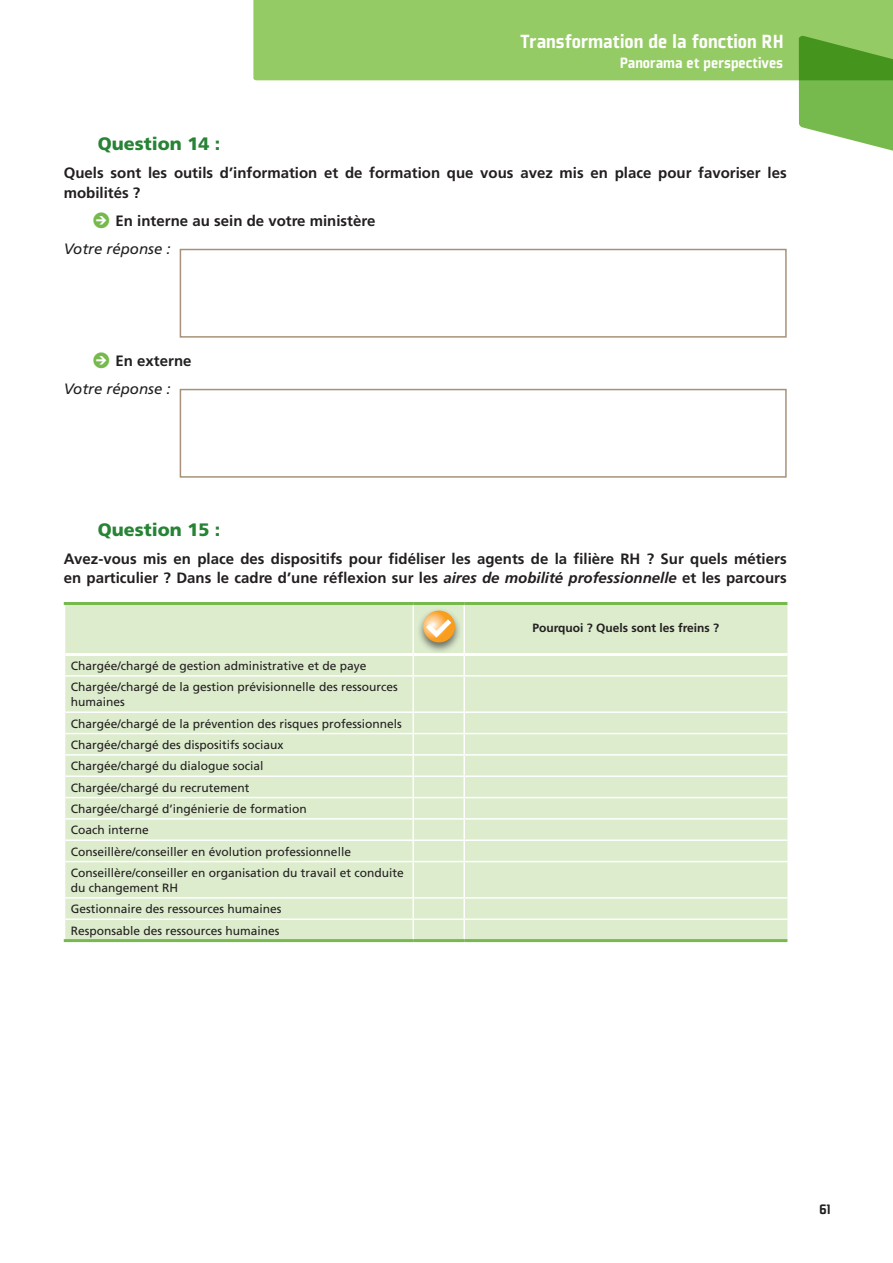
<style>
.page{position:relative;width:893px;height:1263px;background:#fff}
.page>*{position:absolute;margin:0;border:0;box-sizing:border-box;transform-origin:0 0}
.t1{font:900 21px "Plexes";color:#fff}
.t2{font:900 18px "Frutiger";color:#278335}
.t3{font:900 16.5px "Plexes";color:#fff}
.t4{font:700 15px/19.5px "Frutiger";color:#231f20}
.t5{font:italic 15px/28px "Frutiger";color:#231f20}
.t6{font:900 15px "Plexes";color:#231f20}
.t7{font:12px/21.3px "Frutiger";color:#231f20}
.t8{font:700 12px "Frutiger";color:#231f20}
.s1{font-family:"Arrowstfb";font-weight:400;font-size:16.8px;color:#76ba4e}
.s2{font-weight:400;font-style:italic}
.s3{font-family:"Arrowstfb";font-style:normal;font-size:16.8px;color:#76ba4e}
.s4{font-weight:700;font-style:normal}
.s5{font-style:italic}
</style>
<div class="page">
<div style="left:253px;top:0;width:640px;height:80px;background:#95cb64"></div>
<svg style="left:799px;top:35px;width:94px;height:116px;background:#79b855"></svg>
<div style="left:180px;top:249px;width:607px;height:89px;border:2px solid #a79279"></div>
<div style="left:180px;top:389px;width:607px;height:89px;border:2px solid #a79279"></div>
<div style="left:65px;top:605px;width:722px;height:334px;background:#dceccd"></div>
<hr style="left:412px;top:605px;width:2px;height:48px;background:#fff">
<hr style="left:463px;top:605px;width:2px;height:48px;background:#fff">
<svg style="left:412px;top:656px;width:2px;height:19px"></svg>
<svg style="left:463px;top:656px;width:2px;height:19px"></svg>
<hr style="left:65px;top:675px;width:348px;height:2px;background:#fff">
<hr style="left:413px;top:675px;width:51px;height:2px;background:#fff">
<hr style="left:412px;top:677px;width:2px;height:34px;background:#fff">
<hr style="left:464px;top:675px;width:323px;height:2px;background:#fff">
<hr style="left:463px;top:677px;width:2px;height:34px;background:#fff">
<hr style="left:65px;top:711px;width:348px;height:2px;background:#fff">
<hr style="left:413px;top:711px;width:51px;height:2px;background:#fff">
<hr style="left:412px;top:713px;width:2px;height:20px;background:#fff">
<hr style="left:464px;top:711px;width:323px;height:2px;background:#fff">
<hr style="left:463px;top:713px;width:2px;height:20px;background:#fff">
<hr style="left:65px;top:733px;width:348px;height:1px;background:#fff">
<hr style="left:413px;top:733px;width:51px;height:1px;background:#fff">
<hr style="left:412px;top:734px;width:2px;height:20px;background:#fff">
<hr style="left:464px;top:733px;width:323px;height:1px;background:#fff">
<hr style="left:463px;top:734px;width:2px;height:20px;background:#fff">
<hr style="left:65px;top:754px;width:348px;height:2px;background:#fff">
<hr style="left:413px;top:754px;width:51px;height:2px;background:#fff">
<svg style="left:412px;top:756px;width:2px;height:19px"></svg>
<hr style="left:464px;top:754px;width:323px;height:2px;background:#fff">
<svg style="left:463px;top:756px;width:2px;height:19px"></svg>
<hr style="left:65px;top:775px;width:348px;height:2px;background:#fff">
<hr style="left:413px;top:775px;width:51px;height:2px;background:#fff">
<hr style="left:412px;top:777px;width:2px;height:20px;background:#fff">
<hr style="left:464px;top:775px;width:323px;height:2px;background:#fff">
<hr style="left:463px;top:777px;width:2px;height:20px;background:#fff">
<hr style="left:65px;top:797px;width:348px;height:1px;background:#fff">
<hr style="left:413px;top:797px;width:51px;height:1px;background:#fff">
<hr style="left:412px;top:798px;width:2px;height:20px;background:#fff">
<hr style="left:464px;top:797px;width:323px;height:1px;background:#fff">
<hr style="left:463px;top:798px;width:2px;height:20px;background:#fff">
<hr style="left:65px;top:818px;width:348px;height:2px;background:#fff">
<hr style="left:413px;top:818px;width:51px;height:2px;background:#fff">
<svg style="left:412px;top:820px;width:2px;height:19px"></svg>
<hr style="left:464px;top:818px;width:323px;height:2px;background:#fff">
<svg style="left:463px;top:820px;width:2px;height:19px"></svg>
<hr style="left:65px;top:839px;width:348px;height:2px;background:#fff">
<hr style="left:413px;top:839px;width:51px;height:2px;background:#fff">
<hr style="left:412px;top:841px;width:2px;height:20px;background:#fff">
<hr style="left:464px;top:839px;width:323px;height:2px;background:#fff">
<hr style="left:463px;top:841px;width:2px;height:20px;background:#fff">
<hr style="left:65px;top:861px;width:348px;height:1px;background:#fff">
<hr style="left:413px;top:861px;width:51px;height:1px;background:#fff">
<hr style="left:412px;top:862px;width:2px;height:35px;background:#fff">
<hr style="left:464px;top:861px;width:323px;height:1px;background:#fff">
<hr style="left:463px;top:862px;width:2px;height:35px;background:#fff">
<hr style="left:65px;top:897px;width:348px;height:2px;background:#fff">
<hr style="left:413px;top:897px;width:51px;height:2px;background:#fff">
<hr style="left:464px;top:897px;width:323px;height:2px;background:#fff">
<hr style="left:65px;top:918px;width:348px;height:2px;background:#fff">
<hr style="left:413px;top:918px;width:51px;height:2px;background:#fff">
<svg style="left:412px;top:899px;width:2px;height:40px"></svg>
<hr style="left:464px;top:918px;width:323px;height:2px;background:#fff">
<svg style="left:463px;top:899px;width:2px;height:40px"></svg>
<hr style="left:64px;top:602px;width:349px;height:3px;background:#76ba4e">
<hr style="left:413px;top:602px;width:51px;height:3px;background:#76ba4e">
<hr style="left:464px;top:602px;width:323px;height:3px;background:#76ba4e">
<hr style="left:65px;top:653px;width:348px;height:3px;background:#fff">
<hr style="left:413px;top:653px;width:51px;height:3px;background:#fff">
<hr style="left:464px;top:653px;width:323px;height:3px;background:#fff">
<hr style="left:64px;top:939px;width:349px;height:3px;background:#76ba4e">
<hr style="left:413px;top:939px;width:51px;height:3px;background:#76ba4e">
<hr style="left:464px;top:939px;width:323px;height:3px;background:#76ba4e">
<div style="left:417px;top:608px;width:46px;height:46px;background:#231f20;opacity:.62"></div>
<svg style="left:423px;top:611px;width:32px;height:31px"></svg>
<svg style="left:421px;top:614px;width:35px;height:27px"></svg>
<h1 class="t1" style="left:520px;top:31px;width:264px">Transformation de la fonction RH</h1>
<h3 class="t3" style="left:620px;top:54px;width:165px">Panorama et perspectives</h3>
<h2 class="t2" style="left:98px;top:133px;width:124px">Question 14 :</h2>
<p class="t4" style="left:64px;top:163px;width:724px">Quels sont les outils d’information et de formation que vous avez mis en place pour favoriser les mobilités ?</p>
<p class="t4" style="left:64px;top:206px;width:313px;line-height:28px;text-indent:30px"><span class="s1">j</span> En interne au sein de votre ministère<br><span class="s2">Votre réponse :</span></p>
<p class="t5" style="left:64px;top:346px;width:129px;text-indent:30px"><span class="s3">j</span> <span class="s4">En externe<br></span>Votre réponse :</p>
<h2 class="t2" style="left:98px;top:519px;width:124px">Question 15 :</h2>
<p class="t4" style="left:64px;top:549px;width:724px">Avez-vous mis en place des dispositifs pour fidéliser les agents de la filière RH ? Sur quels métiers en particulier ? Dans le cadre d’une réflexion sur les <span class="s5">aires de mobilité professionnelle</span> et les parcours</p>
<p class="t8" style="left:532px;top:621px;width:188px">Pourquoi ? Quels sont les freins ?</p>
<p class="t7" style="left:71px;top:655px;width:328px">Chargée/chargé de gestion administrative et de paye<br>Chargée/chargé de la gestion prévisionnelle des ressources</p>
<p class="t7" style="left:71px;top:691px;width:334px">humaines<br>Chargée/chargé de la prévention des risques professionnels Chargée/chargé des dispositifs sociaux<br>Chargée/chargé du dialogue social<br>Chargée/chargé du recrutement<br>Chargée/chargé d’ingénierie de formation<br>Coach interne<br>Conseillère/conseiller en évolution professionnelle Conseillère/conseiller en organisation du travail et conduite</p>
<p class="t7" style="left:71px;top:877px;width:212px">du changement RH<br>Gestionnaire des ressources humaines<br>Responsable des ressources humaines</p>
<p class="t6" style="left:819px;top:1201px;width:13px">61</p>
</div>
